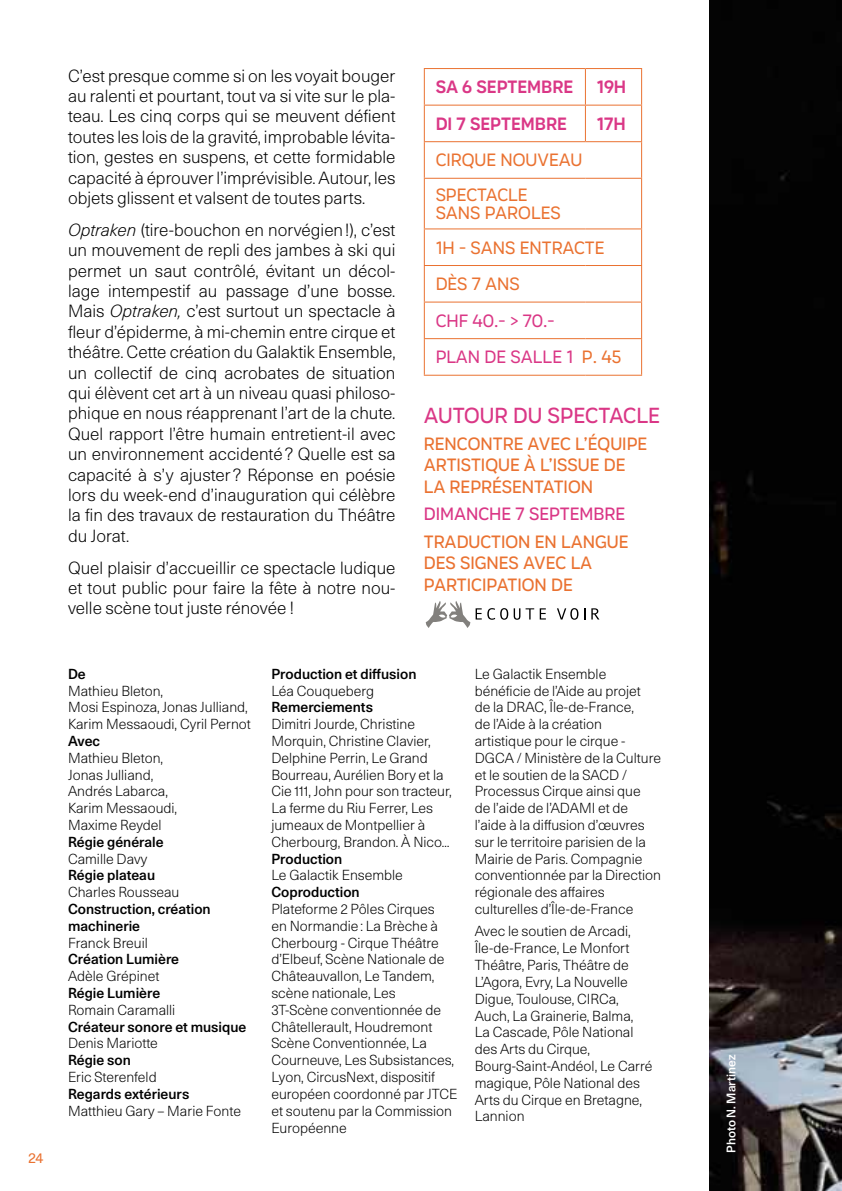
<style>
.page{position:relative;width:842px;height:1191px;background:#fff}
.page>*{position:absolute;margin:0;border:0;box-sizing:border-box;transform-origin:0 0}
.t1{font:22px "Organetto Variable Regular";color:#da3786}
.t2{font:18px/21.6px "Organetto Variable Regular";color:#ea7231}
.t3{font:18px/36.6px "Organetto Variable Regular";color:#da3786}
.t4{font:300 17px/20.4px "Unica 77 LL";color:#000;text-align:justify}
.t5{font:300 14px/16.8px "Unica 77 LL";color:#000}
.t6{font:500 14px/16.8px "Unica 77 LL";color:#000}
.t7{font:14px "Unica 77 LL";color:#ea7231}
.t8{font:500 12px "Unica 77 LL";color:#fff}
.s1{font-style:italic}
.s2{color:#ea7231}
</style>
<div class="page">
<img style="left:710px;top:0;width:132px;height:1191px">
<hr style="left:424px;top:142px;width:1px;height:36px;background:#ea7231">
<hr style="left:641px;top:142px;width:1px;height:36px;background:#ea7231">
<hr style="left:424px;top:178px;width:161px;height:1px;background:#ea7231">
<hr style="left:424px;top:179px;width:1px;height:49px;background:#ea7231">
<hr style="left:585px;top:178px;width:57px;height:1px;background:#ea7231">
<hr style="left:641px;top:179px;width:1px;height:49px;background:#ea7231">
<hr style="left:424px;top:228px;width:161px;height:1px;background:#ea7231">
<hr style="left:424px;top:229px;width:1px;height:36px;background:#ea7231">
<hr style="left:585px;top:228px;width:57px;height:1px;background:#ea7231">
<hr style="left:641px;top:229px;width:1px;height:36px;background:#ea7231">
<hr style="left:424px;top:265px;width:161px;height:1px;background:#ea7231">
<hr style="left:424px;top:266px;width:1px;height:35px;background:#ea7231">
<hr style="left:585px;top:265px;width:57px;height:1px;background:#ea7231">
<hr style="left:641px;top:266px;width:1px;height:35px;background:#ea7231">
<hr style="left:424px;top:301px;width:161px;height:1px;background:#ea7231">
<hr style="left:424px;top:302px;width:1px;height:36px;background:#ea7231">
<hr style="left:585px;top:301px;width:57px;height:1px;background:#ea7231">
<hr style="left:641px;top:302px;width:1px;height:36px;background:#ea7231">
<hr style="left:424px;top:338px;width:161px;height:1px;background:#ea7231">
<hr style="left:424px;top:339px;width:1px;height:36px;background:#ea7231">
<hr style="left:585px;top:338px;width:57px;height:1px;background:#ea7231">
<hr style="left:641px;top:339px;width:1px;height:36px;background:#ea7231">
<hr style="left:424px;top:375px;width:161px;height:1px;background:#ea7231">
<hr style="left:585px;top:375px;width:57px;height:1px;background:#ea7231">
<hr style="left:424px;top:68px;width:161px;height:1px;background:#ea7231">
<hr style="left:424px;top:69px;width:1px;height:36px;background:#ea7231">
<hr style="left:585px;top:68px;width:57px;height:1px;background:#ea7231">
<hr style="left:585px;top:69px;width:1px;height:36px;background:#ea7231">
<hr style="left:641px;top:69px;width:1px;height:36px;background:#ea7231">
<hr style="left:424px;top:105px;width:161px;height:1px;background:#ea7231">
<hr style="left:424px;top:106px;width:1px;height:35px;background:#ea7231">
<hr style="left:585px;top:105px;width:57px;height:1px;background:#ea7231">
<hr style="left:585px;top:106px;width:1px;height:35px;background:#ea7231">
<hr style="left:641px;top:106px;width:1px;height:35px;background:#ea7231">
<hr style="left:424px;top:141px;width:161px;height:1px;background:#ea7231">
<hr style="left:585px;top:141px;width:57px;height:1px;background:#ea7231">
<svg style="left:591px;top:608px;width:8px;height:11px"></svg>
<svg style="left:540px;top:608px;width:6px;height:11px"></svg>
<svg style="left:526px;top:608px;width:8px;height:11px"></svg>
<svg style="left:514px;top:608px;width:6px;height:12px"></svg>
<svg style="left:557px;top:608px;width:21px;height:12px"></svg>
<svg style="left:476px;top:608px;width:32px;height:12px"></svg>
<svg style="left:426px;top:601px;width:44px;height:27px"></svg>
<p class="t7" style="left:28px;top:1147px;width:17px">24</p>
<p class="t4" style="left:68px;top:64px;width:329px">C’est presque comme si on les voyait bouger au ralenti et pourtant, tout va si vite sur le pla&shy;teau. Les cinq corps qui se meuvent défient toutes les lois de la gravité, improbable lévita&shy;tion, gestes en suspens, et cette formidable capacité à éprouver l’imprévisible. Autour, les objets glissent et valsent de toutes parts.</p>
<p class="t4" style="left:68px;top:218px;width:329px"><span class="s1">Optraken</span> (tire-bouchon en norvégien!), c’est un mouvement de repli des jambes à ski qui permet un saut contrôlé, évitant un décol&shy;lage intempestif au passage d’une bosse.<br>Mais <span class="s1">Optraken,</span> c’est surtout un spectacle à fleur d’épiderme, à mi-chemin entre cirque et théâtre. Cette création du Galaktik Ensemble, un collectif de cinq acrobates de situation qui élèvent cet art à un niveau quasi philoso&shy;phique en nous réapprenant l’art de la chute.<br>Quel rapport l’être humain entretient-il avec un environnement accidenté? Quelle est sa capacité à s’y ajuster ? Réponse en poésie lors du week-end d’inauguration qui célèbre la fin des travaux de restauration du Théâtre du Jorat.</p>
<p class="t4" style="left:68px;top:556px;width:329px">Quel plaisir d’accueillir ce spectacle ludique et tout public pour faire la fête à notre nou&shy;velle scène tout juste rénovée !</p>
<p class="t3" style="left:436px;top:68px;width:139px">SA 6 SEPTEMBRE</p>
<p class="t3" style="left:597px;top:68px;width:31px">19H</p>
<p class="t3" style="left:436px;top:105px;width:133px">DI 7 SEPTEMBRE</p>
<p class="t3" style="left:597px;top:105px;width:30px">17H</p>
<p class="t2" style="left:436px;top:142px;width:148px;line-height:34.8px">CIRQUE NOUVEAU<br>SPECTACLE</p>
<p class="t2" style="left:436px;top:195px;width:170px;line-height:34.8px">SANS PAROLES<br>1H - SANS ENTRACTE</p>
<p class="t2" style="left:436px;top:273px;width:86px">DÈS 7 ANS</p>
<p class="t3" style="left:436px;top:302px;width:187px">CHF 40.- &gt; 70.-<br>PLAN DE SALLE 1 <span class="s2">P. 45</span></p>
<h1 class="t1" style="left:424px;top:402px;width:238px">AUTOUR DU SPECTACLE</h1>
<p class="t2" style="left:424px;top:432px;width:225px">RENCONTRE AVEC L’ÉQUIPE<br>ARTISTIQUE À L’ISSUE DE<br>LA REPRÉSENTATION</p>
<p class="t3" style="left:424px;top:495px;width:203px">DIMANCHE 7 SEPTEMBRE</p>
<p class="t2" style="left:424px;top:530px;width:206px">TRADUCTION EN LANGUE<br>DES SIGNES AVEC LA<br>PARTICIPATION DE</p>
<p class="t6" style="left:68px;top:664px;width:19px">De</p>
<p class="t5" style="left:68px;top:681px;width:184px">Mathieu Bleton,<br>Mosi Espinoza, Jonas Julliand,<br>Karim Messaoudi, Cyril Pernot</p>
<p class="t6" style="left:68px;top:732px;width:34px">Avec</p>
<p class="t5" style="left:68px;top:748px;width:111px">Mathieu Bleton,<br>Jonas Julliand,<br>Andrés Labarca,<br>Karim Messaoudi,<br>Maxime Reydel</p>
<p class="t6" style="left:68px;top:832px;width:97px">Régie générale</p>
<p class="t5" style="left:68px;top:849px;width:81px">Camille Davy</p>
<p class="t6" style="left:68px;top:866px;width:89px">Régie plateau</p>
<p class="t5" style="left:68px;top:883px;width:113px">Charles Rousseau</p>
<p class="t6" style="left:68px;top:900px;width:144px">Construction, création machinerie</p>
<p class="t5" style="left:68px;top:933px;width:81px">Franck Breuil</p>
<p class="t6" style="left:68px;top:950px;width:113px">Création Lumière</p>
<p class="t5" style="left:68px;top:967px;width:93px">Adèle Grépinet</p>
<p class="t6" style="left:68px;top:984px;width:94px">Régie Lumière</p>
<p class="t5" style="left:68px;top:1000px;width:109px">Romain Caramalli</p>
<p class="t6" style="left:68px;top:1017px;width:180px">Créateur sonore et musique</p>
<p class="t5" style="left:68px;top:1034px;width:91px">Denis Mariotte</p>
<p class="t6" style="left:68px;top:1051px;width:64px">Régie son</p>
<p class="t5" style="left:68px;top:1067px;width:90px">Eric Sterenfeld</p>
<p class="t6" style="left:68px;top:1084px;width:123px">Regards extérieurs</p>
<p class="t5" style="left:68px;top:1101px;width:174px">Matthieu Gary – Marie Fonte</p>
<p class="t6" style="left:271px;top:664px;width:147px">Production et diffusion</p>
<p class="t5" style="left:271px;top:681px;width:104px">Léa Couqueberg</p>
<p class="t6" style="left:271px;top:698px;width:103px">Remerciements</p>
<p class="t5" style="left:271px;top:715px;width:182px">Dimitri Jourde, Christine<br>Morquin, Christine Clavier,<br>Delphine Perrin, Le Grand<br>Bourreau, Aurélien Bory et la<br>Cie 111, John pour son tracteur,<br>La ferme du Riu Ferrer, Les jumeaux de Montpellier à<br>Cherbourg, Brandon. À Nico…</p>
<p class="t6" style="left:271px;top:849px;width:72px">Production</p>
<p class="t5" style="left:271px;top:866px;width:133px">Le Galactik Ensemble</p>
<p class="t6" style="left:271px;top:883px;width:90px">Coproduction</p>
<p class="t5" style="left:271px;top:899px;width:187px">Plateforme 2 Pôles Cirques<br>en Normandie: La Brèche à<br>Cherbourg - Cirque Théâtre d’Elbeuf, Scène Nationale de<br>Châteauvallon, Le Tandem, scène nationale, Les<br>3T-Scène conventionnée de<br>Châtellerault, Houdremont<br>Scène Conventionnée, La<br>Courneuve, Les Subsistances,<br>Lyon, CircusNext, dispositif européen coordonné par JTCE et soutenu par la Commission<br>Européenne</p>
<p class="t5" style="left:475px;top:664px;width:188px">Le Galactik Ensemble bénéficie de l’Aide au projet<br>de la DRAC, Île-de-France,<br>de l’Aide à la création artistique pour le cirque -<br>DGCA / Ministère de la Culture et le soutien de la SACD /<br>Processus Cirque ainsi que<br>de l’aide de l’ADAMI et de l’aide à la diffusion d’œuvres sur le territoire parisien de la<br>Mairie de Paris. Compagnie conventionnée par la Direction régionale des affaires culturelles d’Île-de-France</p>
<p class="t5" style="left:475px;top:922px;width:179px">Avec le soutien de Arcadi,<br>Île-de-France, Le Monfort<br>Théâtre, Paris, Théâtre de<br>L’Agora, Evry, La Nouvelle<br>Digue, Toulouse, CIRCa,<br>Auch, La Grainerie, Balma,<br>La Cascade, Pôle National des Arts du Cirque,<br>Bourg-Saint-Andéol, Le Carré magique, Pôle National des<br>Arts du Cirque en Bretagne,<br>Lannion</p>
<p class="t8" style="left:722px;top:1153px;width:100px;rotate:-90deg">Photo N. Martinez</p>
</div>
